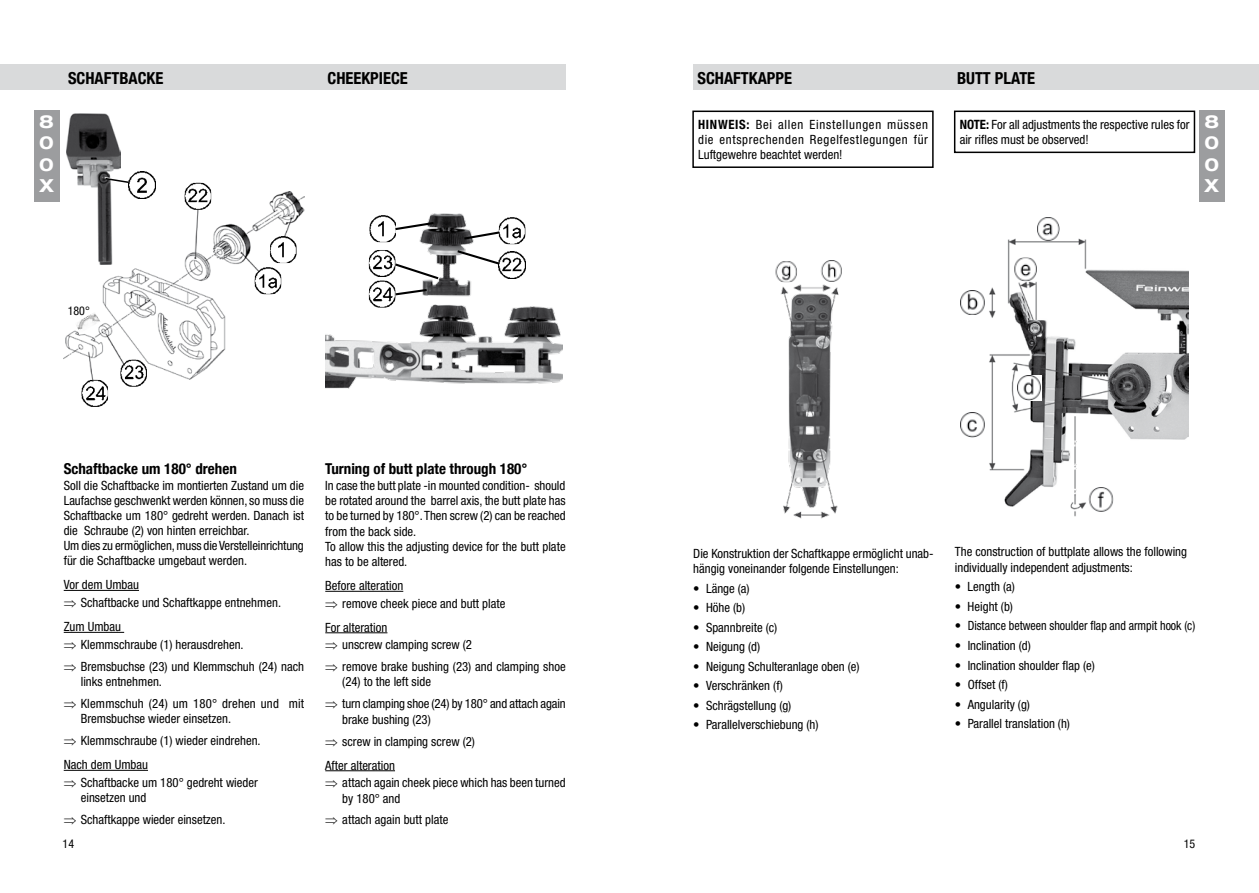
<style>
.page{position:relative;width:1259px;height:893px;background:#fff}
.page>*{position:absolute;margin:0;border:0;box-sizing:border-box;transform-origin:0 0}
.t1{font:700 expanded 18px/21.6px "Helvetica Neue LT Std";color:#fff;text-align:justify}
.t2{font:700 condensed 16.5px "Helvetica Neue LT";color:#000}
.t3{font:700 condensed 15px "Helvetica Neue LT";color:#000}
.t4{font:condensed 12.75px/15.3px "Helvetica Neue LT Std";color:#000}
.t5{font:condensed 12px "Helvetica Neue LT Std";color:#000}
.s1{font-family:"Helvetica Neue LT";font-weight:700}
</style>
<div class="page">
<div style="left:693px;top:64px;width:566px;height:25px;background:#d9dadb"></div>
<hr style="left:64px;top:590px;width:75px;height:1px;background:#000">
<hr style="left:64px;top:632px;width:60px;height:1px;background:#000">
<hr style="left:64px;top:770px;width:84px;height:1px;background:#000">
<img style="left:64px;top:192px;width:240px;height:188px">
<img style="left:254px;top:267px;width:27px;height:27px">
<img style="left:184px;top:183px;width:27px;height:27px">
<img style="left:120px;top:360px;width:27px;height:27px">
<img style="left:81px;top:380px;width:27px;height:27px">
<img style="left:270px;top:236px;width:26px;height:27px">
<img style="left:325px;top:214px;width:237px;height:174px">
<img style="left:498px;top:217px;width:27px;height:27px">
<svg style="left:462px;top:230px;width:39px;height:11px"></svg>
<svg style="left:455px;top:249px;width:46px;height:17px"></svg>
<svg style="left:396px;top:221px;width:40px;height:10px"></svg>
<svg style="left:393px;top:262px;width:48px;height:19px"></svg>
<svg style="left:395px;top:288px;width:34px;height:9px"></svg>
<img style="left:369px;top:215px;width:27px;height:27px">
<img style="left:498px;top:252px;width:27px;height:27px">
<img style="left:369px;top:250px;width:26px;height:27px">
<img style="left:369px;top:281px;width:26px;height:27px">
<img style="left:67px;top:114px;width:53px;height:151px">
<img style="left:128px;top:171px;width:27px;height:27px">
<svg style="left:103px;top:176px;width:28px;height:8px"></svg>
<img style="left:75px;top:312px;width:25px;height:21px">
<hr style="left:325px;top:591px;width:78px;height:1px;background:#000">
<hr style="left:325px;top:632px;width:62px;height:1px;background:#000">
<hr style="left:325px;top:770px;width:70px;height:1px;background:#000">
<img style="left:780px;top:282px;width:59px;height:237px">
<img style="left:989px;top:238px;width:200px;height:279px">
<img style="left:1037px;top:218px;width:23px;height:22px">
<img style="left:1012px;top:258px;width:25px;height:23px">
<img style="left:960px;top:290px;width:25px;height:25px">
<img style="left:960px;top:412px;width:25px;height:26px">
<img style="left:1017px;top:375px;width:25px;height:26px">
<img style="left:1086px;top:487px;width:27px;height:26px">
<img style="left:775px;top:261px;width:22px;height:21px">
<img style="left:820px;top:261px;width:22px;height:21px">
<div style="left:0;top:64px;width:566px;height:25px;background:#d9dadb"></div>
<div style="left:34px;top:111px;width:25px;height:91px;background:#9c9d9f"></div>
<div style="left:1199px;top:111px;width:25px;height:91px;background:#9c9d9f"></div>
<div style="left:954px;top:111px;width:241px;height:42px;border:2px solid #000"></div>
<div style="left:692px;top:111px;width:241px;height:57px;border:2px solid #000"></div>
<p class="t2" style="left:68px;top:68px;width:97px">SCHAFTBACKE</p>
<p class="t2" style="left:327px;top:68px;width:82px">CHEEKPIECE</p>
<p class="t2" style="left:697px;top:68px;width:96px">SCHAFTKAPPE</p>
<p class="t2" style="left:957px;top:68px;width:80px">BUTT PLATE</p>
<p class="t4" style="left:959px;top:116px;width:231px"><span class="s1">NOTE:</span> For all adjustments the respective rules for air rifles must be observed!</p>
<h1 class="t1" style="left:39px;top:110px;width:16px">8<br>0<br>0<br>X</h1>
<h1 class="t1" style="left:1204px;top:110px;width:16px">8<br>0<br>0<br>X</h1>
<p class="t4" style="left:698px;top:116px;width:231px;text-align:justify"><span class="s1">HINWEIS:</span> Bei allen Einstellungen müssen die entsprechenden Regelfestlegungen für Luftgewehre beachtet werden!</p>
<p class="t5" style="left:68px;top:304px;width:24px">180°</p>
<p class="t3" style="left:64px;top:460px;width:175px">Schaftbacke um 180° drehen</p>
<p class="t4" style="left:64px;top:478px;width:242px">Soll die Schaftbacke im montierten Zustand um die Laufachse geschwenkt werden können, so muss die Schaftbacke um 180° gedreht werden. Danach ist die Schraube (2) von hinten erreichbar.<br>Um dies zu ermöglichen, muss die Verstelleinrichtung für die Schaftbacke umgebaut werden.</p>
<p class="t4" style="left:64px;top:576px;width:219px;line-height:17.7px">Vor dem Umbau<br>⇒ Schaftbacke und Schaftkappe entnehmen.</p>
<p class="t4" style="left:64px;top:618px;width:181px;line-height:17.7px">Zum Umbau<br>⇒ Klemmschraube (1) herausdrehen.</p>
<p class="t4" style="left:81px;top:658px;width:225px;text-indent:-17px">⇒ Bremsbuchse (23) und Klemmschuh (24) nach links entnehmen.</p>
<p class="t4" style="left:81px;top:696px;width:225px;text-indent:-17px">⇒ Klemmschuh (24) um 180° drehen und mit<br>Bremsbuchse wieder einsetzen.</p>
<p class="t4" style="left:64px;top:729px;width:198px;line-height:23.9px">⇒ Klemmschraube (1) wieder eindrehen.<br>Nach dem Umbau</p>
<p class="t4" style="left:81px;top:774px;width:179px;text-indent:-17px">⇒ Schaftbacke um 180° gedreht wieder einsetzen und</p>
<p class="t4" style="left:64px;top:812px;width:163px">⇒ Schaftkappe wieder einsetzen.</p>
<p class="t3" style="left:325px;top:460px;width:204px">Turning of butt plate through 180°</p>
<p class="t4" style="left:325px;top:477px;width:242px">In case the butt plate -in mounted condition- should be rotated around the barrel axis, the butt plate has to be turned by 180°. Then screw (2) can be reached from the back side.<br>To allow this the adjusting device for the butt plate has to be altered.</p>
<p class="t4" style="left:325px;top:577px;width:182px;line-height:17.7px">Before alteration<br>⇒ remove cheek piece and butt plate</p>
<p class="t4" style="left:325px;top:618px;width:148px;line-height:17.7px">For alteration<br>⇒ unscrew clamping screw (2</p>
<p class="t4" style="left:342px;top:659px;width:225px;text-indent:-17px">⇒ remove brake bushing (23) and clamping shoe (24) to the left side</p>
<p class="t4" style="left:342px;top:696px;width:225px;text-indent:-17px">⇒ turn clamping shoe (24) by 180° and attach again brake bushing (23)</p>
<p class="t4" style="left:325px;top:729px;width:151px;line-height:23.9px">⇒ screw in clamping screw (2)<br>After alteration</p>
<p class="t4" style="left:342px;top:775px;width:225px;text-indent:-17px">⇒ attach again cheek piece which has been turned by 180° and</p>
<p class="t4" style="left:325px;top:812px;width:125px">⇒ attach again butt plate</p>
<p class="t4" style="left:693px;top:545px;width:242px">Die Konstruktion der Schaftkappe ermöglicht unab&shy;hängig voneinander folgende Einstellungen:</p>
<p class="t4" style="left:693px;top:580px;width:58px">• Länge (a)</p>
<p class="t4" style="left:693px;top:600px;width:53px">• Höhe (b)</p>
<p class="t4" style="left:693px;top:619px;width:86px">• Spannbreite (c)</p>
<p class="t4" style="left:693px;top:639px;width:68px">• Neigung (d)</p>
<p class="t4" style="left:693px;top:658px;width:168px">• Neigung Schulteranlage oben (e)</p>
<p class="t4" style="left:693px;top:678px;width:91px">• Verschränken (f)</p>
<p class="t4" style="left:693px;top:697px;width:100px">• Schrägstellung (g)</p>
<p class="t4" style="left:693px;top:717px;width:127px">• Parallelverschiebung (h)</p>
<p class="t4" style="left:955px;top:544px;width:234px">The construction of buttplate allows the following individually independent adjustments:</p>
<p class="t4" style="left:955px;top:579px;width:61px">• Length (a)</p>
<p class="t4" style="left:955px;top:599px;width:60px">• Height (b)</p>
<p class="t4" style="left:955px;top:618px;width:242px">• Distance between shoulder flap and armpit hook (c)</p>
<p class="t4" style="left:955px;top:638px;width:77px">• Inclination (d)</p>
<p class="t4" style="left:955px;top:657px;width:141px">• Inclination shoulder flap (e)</p>
<p class="t4" style="left:955px;top:677px;width:55px">• Offset (f)</p>
<p class="t4" style="left:955px;top:696px;width:77px">• Angularity (g)</p>
<p class="t4" style="left:955px;top:716px;width:117px">• Parallel translation (h)</p>
<p class="t5" style="left:63px;top:837px;width:13px">14</p>
<p class="t5" style="left:1183px;top:837px;width:13px">15</p>
</div>
